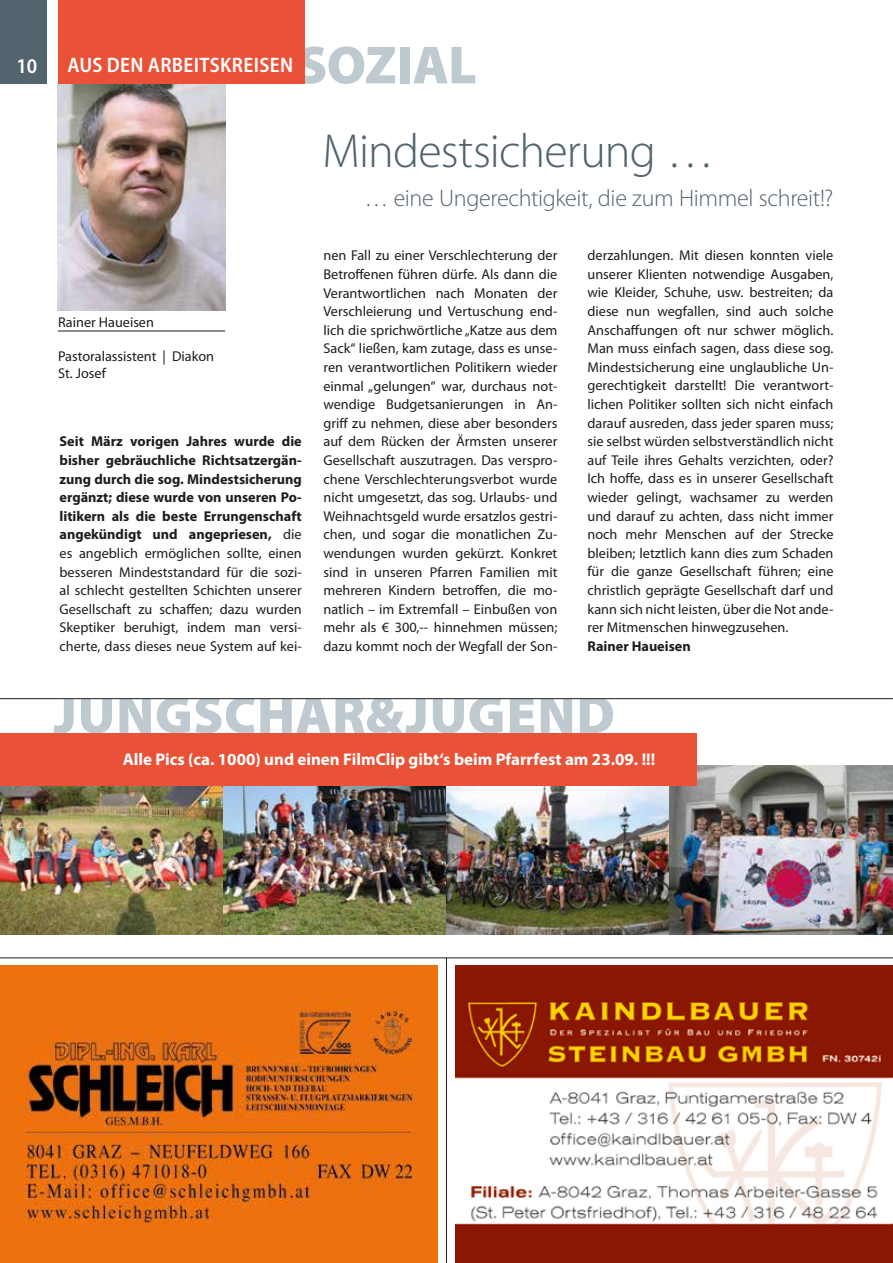
<style>
.page{position:relative;width:893px;height:1263px;background:#fff}
.page>*{position:absolute;margin:0;border:0;box-sizing:border-box;transform-origin:0 0}
.t1{font:900 54px "Myriad Pro";color:#bfc9d0}
.t2{font:300 48px "Myriad Pro";letter-spacing:-.015em;color:#52646d}
.t3{font:300 24px "Myriad Pro";letter-spacing:-.015em;color:#52646d}
.t4{font:600 semi-condensed 21px "Myriad Pro";color:#fff}
.t5{font:700 16.95px "Myriad Pro";color:#fff}
.t6{font:14.25px/18.6px "Myriad Pro";color:#1d1d1b;text-align:justify}
.t7{font:700 14.25px "Myriad Pro";color:#1d1d1b}
.s1{font-weight:700}
</style>
<div class="page">
<img style="left:0;top:765px;width:893px;height:169px">
<div style="left:0;top:733px;width:696px;height:52px;background:#ea5237"></div>
<img style="left:58px;top:83px;width:167px;height:227px">
<hr style="left:58px;top:331px;width:167px;height:1px;background:#1d1d1b">
<div style="left:0;top:0;width:46px;height:83px;background:#52646d"></div>
<div style="left:58px;top:0;width:247px;height:83px;background:#ea5237"></div>
<img style="left:0;top:965px;width:438px;height:298px">
<img style="left:455px;top:965px;width:438px;height:298px">
<hr style="left:0;top:958px;width:893px;height:1px;background:#1d1d1b">
<hr style="left:0;top:698px;width:893px;height:1px;background:#1d1d1b">
<hr style="left:446px;top:958px;width:1px;height:305px;background:#1d1d1b">
<h1 class="t1" style="left:297px;top:34px;width:181px">SOZIAL</h1>
<h3 class="t4" style="left:17px;top:55px;width:22px">10</h3>
<h3 class="t4" style="left:67px;top:53px;width:13px">AUS</h3>
<h3 class="t4" style="left:107px;top:53px;width:53px">DEN ARBEITSKREISEN</h3>
<h2 class="t2" style="left:323px;top:125px;width:394px">Mindestsicherung …</h2>
<p class="t6" style="left:58px;top:313px;width:97px">Rainer Haueisen</p>
<p class="t6" style="left:58px;top:348px;width:158px;line-height:17.1px">Pastoralassistent | Diakon<br>St. Josef</p>
<p class="t6" style="left:60px;top:433px;width:244px"><span class="s1">Seit März vorigen Jahres wurde die bisher gebräuchliche Richtsatzergän&shy;zung durch die sog. Mindestsicherung ergänzt; diese wurde von unseren Po&shy;litikern als die beste Errungenschaft angekündigt und angepriesen,</span> die es angeblich ermöglichen sollte, einen besseren Mindeststandard für die sozi&shy;al schlecht gestellten Schichten unserer Gesellschaft zu schaffen; dazu wurden Skeptiker beruhigt, indem man versi&shy;cherte, dass dieses neue System auf kei-</p>
<h3 class="t3" style="left:364px;top:185px;width:470px">… eine Ungerechtigkeit, die zum Himmel schreit!?</h3>
<p class="t6" style="left:323px;top:247px;width:235px">nen Fall zu einer Verschlechterung der Betroffenen führen dürfe. Als dann die Verantwortlichen nach Monaten der Verschleierung und Vertuschung end&shy;lich die sprichwörtliche „Katze aus dem Sack“ ließen, kam zutage, dass es unse&shy;ren verantwortlichen Politikern wieder einmal „gelungen“ war, durchaus not&shy;wendige Budgetsanierungen in An&shy;griff zu nehmen, diese aber besonders auf dem Rücken der Ärmsten unserer Gesellschaft auszutragen. Das verspro&shy;chene Verschlechterungsverbot wurde nicht umgesetzt, das sog. Urlaubs- und Weihnachtsgeld wurde ersatzlos gestri&shy;chen, und sogar die monatlichen Zu&shy;wendungen wurden gekürzt. Konkret sind in unseren Pfarren Familien mit mehreren Kindern betroffen, die mo&shy;natlich – im Extremfall – Einbußen von mehr als € 300,-- hinnehmen müssen; dazu kommt noch der Wegfall der Son-</p>
<p class="t6" style="left:587px;top:246px;width:247px">derzahlungen. Mit diesen konnten viele unserer Klienten notwendige Ausgaben, wie Kleider, Schuhe, usw. bestreiten; da diese nun wegfallen, sind auch solche Anschaffungen oft nur schwer möglich.<br>Man muss einfach sagen, dass diese sog.<br>Mindestsicherung eine unglaubliche Un&shy;gerechtigkeit darstellt! Die verantwort&shy;lichen Politiker sollten sich nicht einfach darauf ausreden, dass jeder sparen muss; sie selbst würden selbstverständlich nicht auf Teile ihres Gehalts verzichten, oder?<br>Ich hoffe, dass es in unserer Gesellschaft wieder gelingt, wachsamer zu werden und darauf zu achten, dass nicht immer noch mehr Menschen auf der Strecke bleiben; letztlich kann dies zum Schaden für die ganze Gesellschaft führen; eine christlich geprägte Gesellschaft darf und kann sich nicht leisten, über die Not ande&shy;rer Mitmenschen hinwegzusehen.</p>
<p class="t7" style="left:587px;top:638px;width:105px">Rainer Haueisen</p>
<h1 class="t1" style="left:54px;top:684px;width:61px">JUNGS</h1>
<h1 class="t1" style="left:224px;top:684px;width:243px">CHAR&amp;JUGEND</h1>
<p class="t5" style="left:123px;top:750px;width:534px">Alle Pics (ca. 1000) und einen FilmClip gibt‘s beim Pfarrfest am 23.09. !!!</p>
</div>
